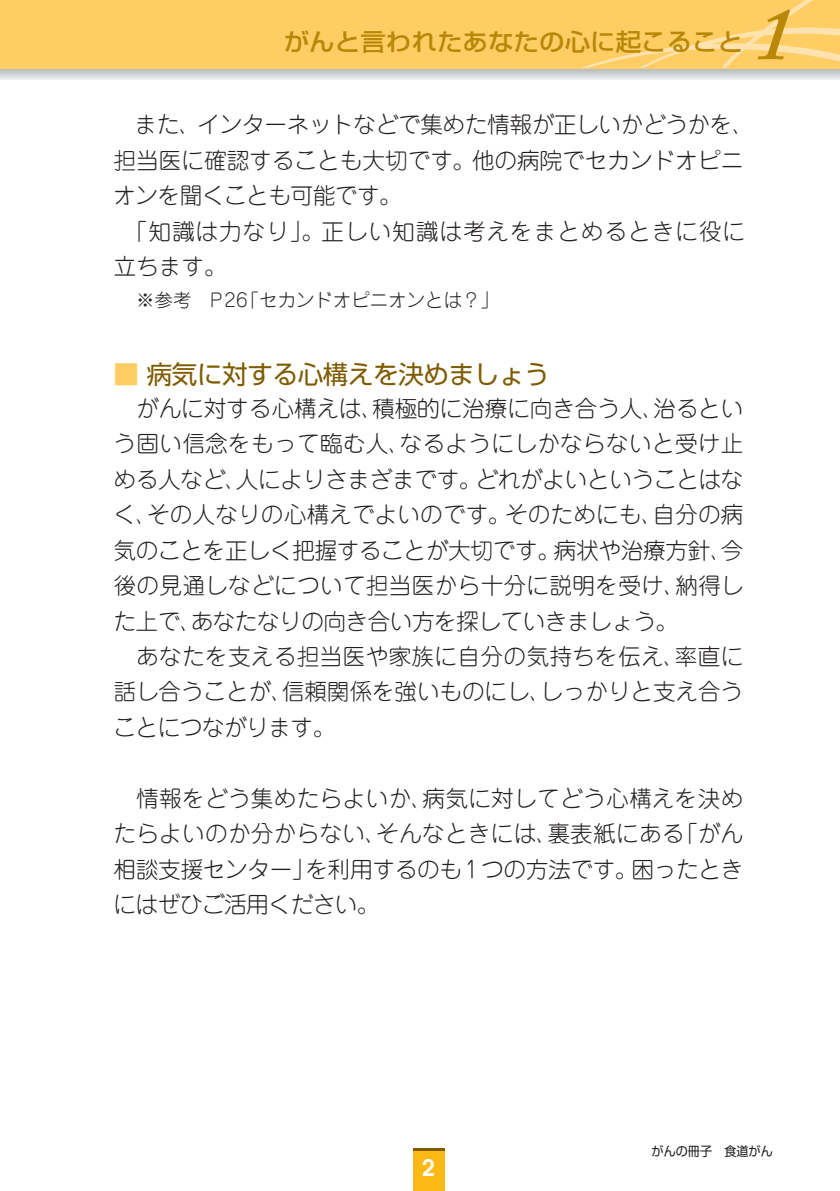
<style>
.page{position:relative;width:840px;height:1191px;background:#fff}
.page>*{position:absolute;margin:0;border:0;box-sizing:border-box;transform-origin:0 0}
.t1{font:italic 600 76.6px "Adobe Caslon Pro";color:#ba8808}
.t2{font:25.6px "Shin Go Pro";letter-spacing:-.015em;color:#7f5c00}
.t3{font:500 24.2px "Shin Go Pro";color:#ba8808;scale:1.05 1}
.t4{font:300 22.6px/35.4px "Jun 101 Pro";letter-spacing:-.01em;color:#231f20;text-align:justify}
.t5{font:300 22.6px "Jun 101 Pro";letter-spacing:.04em;color:#231f20}
.t6{font:600 22.6px "Avant Garde";color:#fff}
.t7{font:300 18.4px "Jun 101 Pro";color:#231f20}
.t8{font:12.8px "Shin Go Pro";color:#231f20;scale:.95 1}
.s1{color:#fecd64}
</style>
<div class="page">
<div style="left:413px;top:1148px;width:31px;height:26px;background:#7f5c00"></div>
<div style="left:413px;top:1151px;width:31px;height:40px;background:#fcb814"></div>
<img style="left:0;top:68px;width:839px;height:11px">
<div style="left:0;top:0;width:839px;height:68px;background:#fecd64"></div>
<svg style="left:581px;top:0;width:259px;height:68px"></svg>
<p class="t3" style="left:283px;top:22px;width:439px">がんと言われたあなたの心に起こること</p>
<h1 class="t1" style="left:754px;top:-12px;width:40px">1</h1>
<p class="t4" style="left:134px;top:104px;width:621px">また、インターネットなどで集めた情報が正しいかどうかを、</p>
<p class="t4" style="left:113px;top:140px;width:631px">担当医に確認することも大切です。他の病院でセカンドオピニ</p>
<p class="t4" style="left:113px;top:175px;width:290px">オンを聞くことも可能です。</p>
<p class="t5" style="left:125px;top:213px;width:621px">「知識は力なり」。正しい知識は考えをまとめるときに役に</p>
<p class="t4" style="left:113px;top:246px;width:115px">立ちます。</p>
<p class="t7" style="left:136px;top:285px;width:364px">※参考　P26「セカンドオピニオンとは？」</p>
<p class="t2" style="left:113px;top:353px;width:437px"><span class="s1">■</span> 病気に対する心構えを決めましょう</p>
<p class="t4" style="left:113px;top:388px;width:631px;text-indent:23px">がんに対する心構えは、積極的に治療に向き合う人、治るという固い信念をもって臨む人、なるようにしかならないと受け止める人など、人によりさまざまです。どれがよいということはなく、その人なりの心構えでよいのです。そのためにも、自分の病気のことを正しく把握することが大切です。病状や治療方針、今後の見通しなどについて担当医から十分に説明を受け、納得した上で、あなたなりの向き合い方を探していきましょう。</p>
<p class="t4" style="left:113px;top:636px;width:631px;text-indent:23px">あなたを支える担当医や家族に自分の気持ちを伝え、率直に話し合うことが、信頼関係を強いものにし、しっかりと支え合うことにつながります。</p>
<p class="t4" style="left:113px;top:778px;width:631px;text-indent:23px">情報をどう集めたらよいか、病気に対してどう心構えを決めたらよいのか分からない、そんなときには、裏表紙にある「がん相談支援センター」を利用するのも1つの方法です。困ったときにはぜひご活用ください。</p>
<p class="t6" style="left:422px;top:1152px;width:14px">2</p>
<p class="t8" style="left:651px;top:1140px;width:129px">がんの冊子　食道がん</p>
</div>
